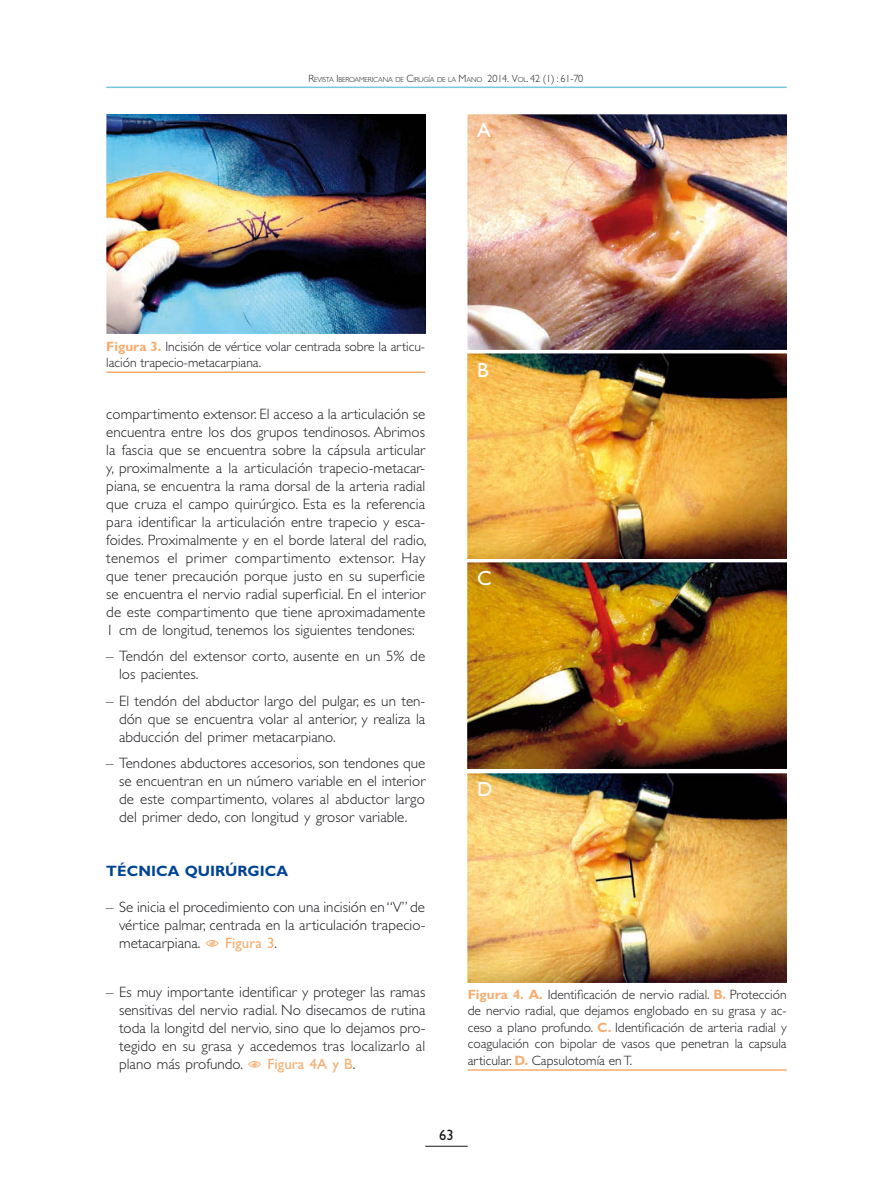
<style>
.page{position:relative;width:893px;height:1191px;background:#fff}
.page>*{position:absolute;margin:0;border:0;box-sizing:border-box;transform-origin:0 0}
.t1{font:20.55px "Gill Sans Std";color:#fff}
.t2{font:300 15px/18px "Gill Sans Std";letter-spacing:.005em;color:#1a171c;text-align:justify}
.t3{font:15px "Gill Sans Std";letter-spacing:.005em;color:#f7ac6f}
.t4{font:700 15px "Gill Sans Std";letter-spacing:.005em;color:#004494}
.t5{font:15px "Gill Sans Std";color:#1a171c}
.t6{font:300 13.5px/16.5px "Gill Sans Std";color:#1a171c}
.t7{font:300 7.35px "Gill Sans Std";letter-spacing:-.02em;color:#1a171c}
.s1{font-size:10.5px}
.s2{font-weight:700;color:#f7ac6f}
.s3{font-weight:300;color:#1a171c}
</style>
<div class="page">
<hr style="left:425px;top:1146px;width:43px;height:1px;background:#1a171c">
<hr style="left:106px;top:87px;width:681px;height:1px;background:#76c9db">
<img style="left:106px;top:114px;width:319px;height:219px">
<hr style="left:106px;top:371px;width:319px;height:2px;background:#f7ac6f">
<img style="left:468px;top:115px;width:319px;height:234px">
<img style="left:468px;top:354px;width:319px;height:204px">
<img style="left:468px;top:563px;width:319px;height:206px">
<img style="left:468px;top:773px;width:319px;height:209px">
<hr style="left:468px;top:1069px;width:319px;height:1px;background:#f7ac6f">
<p class="t7" style="left:308px;top:76px;width:277px"><span class="s1">R</span>EVISTA <span class="s1">I</span> BEROAMERICANA DE <span class="s1">C</span>IRUGÍA DE LA <span class="s1">M</span>ANO <span class="s1">2014. V</span>OL<span class="s1">. 42 (1) : 61-70</span></p>
<h1 class="t1" style="left:477px;top:119px;width:15px">A</h1>
<p class="t6" style="left:106px;top:338px;width:320px"><span class="s2">FIGURA 3.</span> Incisión de vértice volar centrada sobre la articu&shy;lación trapecio-metacarpiana.</p>
<p class="t2" style="left:106px;top:405px;width:322px">compartimento extensor. El acceso a la articulación se encuentra entre los dos grupos tendinosos. Abrimos la fascia que se encuentra sobre la cápsula articular y, proximalmente a la articulación trapecio-metacar&shy;piana, se encuentra la rama dorsal de la arteria radial que cruza el campo quirúrgico. Esta es la referencia para identificar la articulación entre trapecio y esca&shy;foides. Proximalmente y en el borde lateral del radio, tenemos el primer compartimento extensor. Hay que tener precaución porque justo en su superficie se encuentra el nervio radial superficial. En el interior de este compartimento que tiene aproximadamente 1 cm de longitud, tenemos los siguientes tendones:</p>
<p class="t2" style="left:119px;top:647px;width:308px;text-indent:-13px">– Tendón del extensor corto, ausente en un 5% de los pacientes.</p>
<p class="t2" style="left:119px;top:692px;width:308px;text-indent:-13px">– El tendón del abductor largo del pulgar, es un ten&shy;dón que se encuentra volar al anterior, y realiza la abducción del primer metacarpiano.</p>
<p class="t2" style="left:119px;top:754px;width:308px;text-indent:-13px">– Tendones abductores accesorios, son tendones que se encuentran en un número variable en el interior de este compartimento, volares al abductor largo del primer dedo, con longitud y grosor variable.</p>
<p class="t4" style="left:106px;top:862px;width:183px">TÉCNICA QUIRÚRGICA</p>
<p class="t2" style="left:119px;top:898px;width:308px;text-indent:-13px">– Se inicia el procedimiento con una incisión en “V” de vértice palmar, centrada en la articulación trapecio&shy;metacarpiana.</p>
<p class="t3" style="left:225px;top:934px;width:54px">Figura 3<span class="s3">.</span></p>
<p class="t2" style="left:119px;top:983px;width:308px;text-indent:-13px">– Es muy importante identificar y proteger las ramas sensitivas del nervio radial. No disecamos de rutina toda la longitd del nervio, sino que lo dejamos pro&shy;tegido en su grasa y accedemos tras localizarlo al plano más profundo.</p>
<p class="t3" style="left:268px;top:1055px;width:89px">Figura 4A y B<span class="s3">.</span></p>
<h1 class="t1" style="left:477px;top:358px;width:11px">B</h1>
<h1 class="t1" style="left:477px;top:566px;width:16px">C</h1>
<h1 class="t1" style="left:477px;top:777px;width:17px">D</h1>
<p class="t6" style="left:468px;top:986px;width:320px;text-align:justify"><span class="s2">FIGURA 4. A.</span> Identificación de nervio radial. <span class="s2">B.</span> Protección de nervio radial, que dejamos englobado en su grasa y ac&shy;ceso a plano profundo. <span class="s2">C.</span> Identificación de arteria radial y coagulación con bipolar de vasos que penetran la capsula articular. <span class="s2">D.</span> Capsulotomía en T.</p>
<p class="t5" style="left:439px;top:1125px;width:16px">63</p>
</div>
